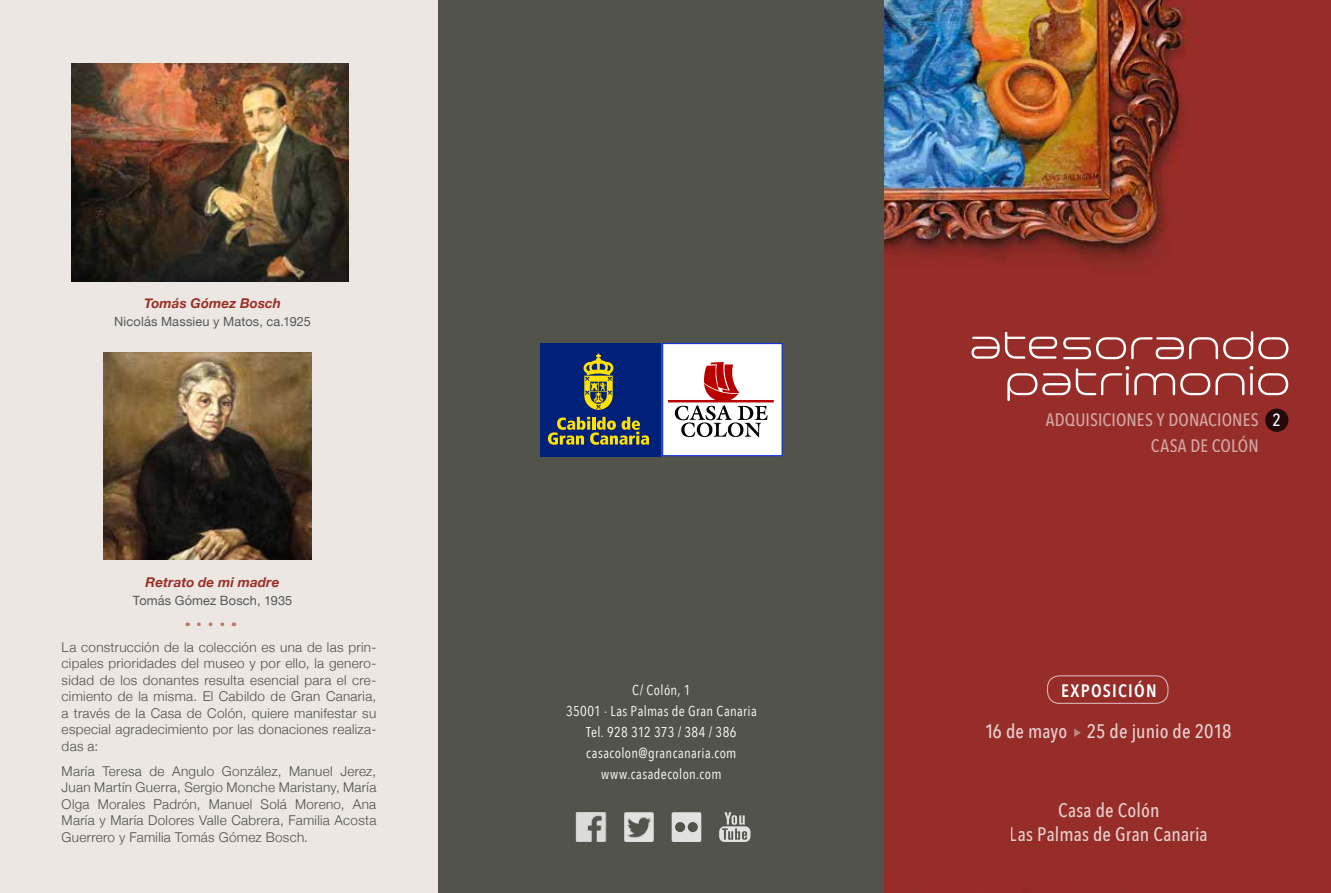
<style>
.page{position:relative;width:1331px;height:893px;background:#fff}
.page>*{position:absolute;margin:0;border:0;box-sizing:border-box;transform-origin:0 0}
.t1{font:500 19.5px/23.4px "Avenir Next Condensed";letter-spacing:.005em;color:#fff;text-align:center}
.t2{font:500 18px/25.8px "Avenir Next Condensed";letter-spacing:.005em;color:#fff;text-align:right}
.t3{font:600 18px "Avenir Next Condensed";letter-spacing:.07em;color:#fff}
.t4{font:500 17.55px "Avenir Next Condensed";color:#fff}
.t5{font:14.25px/21px "Avenir Next Condensed";letter-spacing:.025em;color:#fff;text-align:center}
.t6{font:300 13.5px/16.5px "Helvetica Neue";letter-spacing:.02em;color:#575756;text-align:justify}
.t7{font:italic 700 13.5px "Helvetica Neue";letter-spacing:.01em;color:#9b2f26}
.t8{font:12.75px "Helvetica Neue";letter-spacing:.015em;color:#575756}
</style>
<div class="page">
<div style="left:0;top:0;width:438px;height:893px;background:#ece7e3"></div>
<div style="left:438px;top:0;width:447px;height:893px;background:#52544c"></div>
<img style="left:884px;top:0;width:447px;height:893px">
<div style="left:1047px;top:675px;width:121px;height:29px;border:1px solid #fff;border-radius:12px"></div>
<svg style="left:1007px;top:366px;width:281px;height:35px;background:#a64d4a"></svg>
<svg style="left:1063px;top:331px;width:225px;height:28px;background:#aa5652"></svg>
<svg style="left:971px;top:332px;width:86px;height:27px"></svg>
<div style="left:1265px;top:409px;width:23px;height:23px;background:#230a09;border-radius:50%"></div>
<svg style="left:1074px;top:728px;width:7px;height:9px"></svg>
<svg style="left:719px;top:812px;width:31px;height:30px"></svg>
<img style="left:575px;top:812px;width:32px;height:30px">
<img style="left:624px;top:812px;width:30px;height:30px">
<svg style="left:672px;top:812px;width:29px;height:30px"></svg>
<div style="left:540px;top:343px;width:120px;height:113px;background:#00207a"></div>
<svg style="left:548px;top:417px;width:101px;height:28px"></svg>
<svg style="left:583px;top:354px;width:31px;height:56px"></svg>
<div style="left:662px;top:343px;width:120px;height:113px;background:#fff;border:1px solid #002ee7"></div>
<svg style="left:668px;top:362px;width:106px;height:75px"></svg>
<img style="left:72px;top:64px;width:277px;height:217px">
<img style="left:104px;top:353px;width:207px;height:206px">
<svg style="left:199px;top:622px;width:35px;height:4px"></svg>
<p class="t7" style="left:144px;top:293px;width:139px">Tomás Gómez Bosch</p>
<p class="t8" style="left:114px;top:312px;width:198px">Nicolás Massieu y Matos, ca.1925</p>
<p class="t7" style="left:146px;top:571px;width:135px">Retrato de mi madre</p>
<p class="t8" style="left:133px;top:591px;width:161px">Tomás Gómez Bosch, 1935</p>
<p class="t6" style="left:62px;top:638px;width:316px">La construcción de la colección es una de las prin&shy;cipales prioridades del museo y por ello, la genero&shy;sidad de los donantes resulta esencial para el cre&shy;cimiento de la misma. El Cabildo de Gran Canaria, a través de la Casa de Colón, quiere manifestar su especial agradecimiento por las donaciones realiza&shy;das a:</p>
<p class="t6" style="left:62px;top:762px;width:316px">María Teresa de Angulo González, Manuel Jerez, Juan Martín Guerra, Sergio Monche Maristany, María Olga Morales Padrón, Manuel Solá Moreno, Ana María y María Dolores Valle Cabrera, Familia Acosta Guerrero y Familia Tomás Gómez Bosch.</p>
<h2 class="t2" style="left:1046px;top:407px;width:214px">ADQUISICIONES Y DONACIONES<br>CASA DE COLÓN</h2>
<p class="t4" style="left:1273px;top:409px;width:10px">2</p>
<p class="t5" style="left:632px;top:679px;width:60px">C/ Colón, 1</p>
<h2 class="t3" style="left:1061px;top:675px;width:97px">EXPOSICIÓN</h2>
<p class="t5" style="left:566px;top:700px;width:192px">35001 · Las Palmas de Gran Canaria<br>Tel. 928 312 373 / 384 / 386 casacolon@grancanaria.com www.casadecolon.com</p>
<h1 class="t1" style="left:984px;top:719px;width:249px">16 de mayo 25 de junio de 2018</h1>
<h1 class="t1" style="left:1010px;top:799px;width:199px">Casa de Colón<br>Las Palmas de Gran Canaria</h1>
</div>
